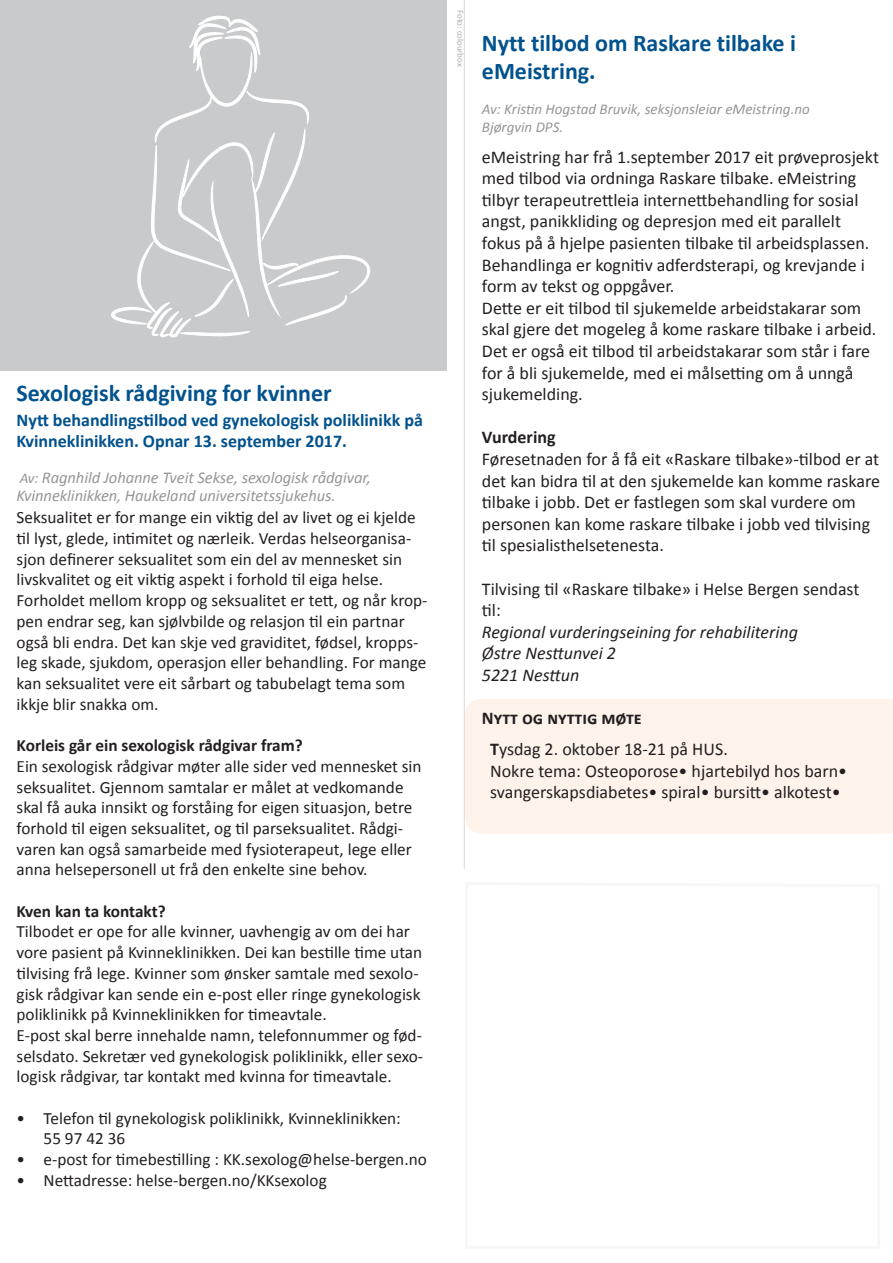
<style>
.page{position:relative;width:893px;height:1263px;background:#fff}
.page>*{position:absolute;margin:0;border:0;box-sizing:border-box;transform-origin:0 0}
.Heading_1_pko{font:700 24px/28.8px "Calibri";color:#01528d}
.t1{font:18px/21.6px "Calibri";color:#231f20}
.Subtitle_PKO{font:700 18px/21px "Calibri";color:#01528d}
.t2{font:italic 18px/21.6px "Calibri";color:#231f20}
.t3{font:700 18px "Calibri";color:#231f20}
.Subtitle_PKO-2{font:17.25px/20.7px "Calibri";color:#231f20}
.t4{font:700 17.25px "Calibri";color:#231f20}
.Av_signatur{font:italic 16.5px/18.3px "Calibri";letter-spacing:-.005em;color:#969696}
.Av_signatur-2{font:italic 15px/18px "Calibri";color:#969696}
.t5{font:300 9px "Calibri";color:#969696}
.s1{font-size:15px}
.s2{font-weight:700}
</style>
<div class="page">
<hr style="left:464px;top:0;width:1px;height:869px;background:#d9d9d9">
<div style="left:465px;top:699px;width:428px;height:135px;background:#fdf3eb"></div>
<div style="left:0;top:0;width:446px;height:370px;background:#c9cacc"></div>
<svg style="left:111px;top:16px;width:261px;height:322px;background:#cdcecf"></svg>
<p class="Heading_1_pko" style="left:17px;top:378px;width:317px">Sexologisk rådgiving for kvinner</p>
<p class="Subtitle_PKO" style="left:17px;top:410px;width:408px">Nytt behandlingstilbod ved gynekologisk poliklinikk på<br>Kvinneklinikken. Opnar 13. september 2017.</p>
<p class="Av_signatur" style="left:17px;top:468px;width:356px"><span class="s1">Av:</span> Ragnhild Johanne Tveit Sekse, sexologisk rådgivar,<br>Kvinneklinikken, Haukeland universitetssjukehus.</p>
<p class="Subtitle_PKO-2" style="left:17px;top:507px;width:401px">Seksualitet er for mange ein viktig del av livet og ei kjelde til lyst, glede, intimitet og nærleik. Verdas helseorganisa&shy;sjon definerer seksualitet som ein del av mennesket sin livskvalitet og eit viktig aspekt i forhold til eiga helse.</p>
<p class="Subtitle_PKO-2" style="left:17px;top:590px;width:412px">Forholdet mellom kropp og seksualitet er tett, og når krop&shy;pen endrar seg, kan sjølvbilde og relasjon til ein partnar også bli endra. Det kan skje ved graviditet, fødsel, kropps&shy;leg skade, sjukdom, operasjon eller behandling. For mange kan seksualitet vere eit sårbart og tabubelagt tema som ikkje blir snakka om.</p>
<p class="t4" style="left:17px;top:734px;width:288px">Korleis går ein sexologisk rådgivar fram?</p>
<p class="Subtitle_PKO-2" style="left:17px;top:756px;width:407px">Ein sexologisk rådgivar møter alle sider ved mennesket sin seksualitet. Gjennom samtalar er målet at vedkomande skal få auka innsikt og forståing for eigen situasjon, betre forhold til eigen seksualitet, og til parseksualitet. Rådgi&shy;varen kan også samarbeide med fysioterapeut, lege eller anna helsepersonell ut frå den enkelte sine behov.</p>
<p class="t4" style="left:17px;top:900px;width:151px">Kven kan ta kontakt?</p>
<p class="Subtitle_PKO-2" style="left:17px;top:921px;width:407px">Tilbodet er ope for alle kvinner, uavhengig av om dei har vore pasient på Kvinneklinikken. Dei kan bestille time utan tilvising frå lege. Kvinner som ønsker samtale med sexolo&shy;gisk rådgivar kan sende ein e-post eller ringe gynekologisk poliklinikk på Kvinneklinikken for timeavtale.</p>
<p class="Subtitle_PKO-2" style="left:17px;top:1025px;width:408px;text-align:justify">E-post skal berre innehalde namn, telefonnummer og fød&shy;selsdato. Sekretær ved gynekologisk poliklinikk, eller sexo&shy;logisk rådgivar, tar kontakt med kvinna for timeavtale.</p>
<p class="Subtitle_PKO-2" style="left:44px;top:1108px;width:359px;text-indent:-27px">• Telefon til gynekologisk poliklinikk, Kvinneklinikken:<br>55 97 42 36</p>
<p class="Subtitle_PKO-2" style="left:17px;top:1149px;width:412px">• e-post for timebestilling : KK.sexolog@helse-bergen.no</p>
<p class="Subtitle_PKO-2" style="left:17px;top:1170px;width:312px">• Nettadresse: helse-bergen.no/KKsexolog</p>
<p class="t5" style="left:466px;top:10px;width:58px;rotate:90deg">Foto: colourbox</p>
<p class="Heading_1_pko" style="left:482px;top:28px;width:316px">Nytt tilbod om Raskare tilbake i eMeistring.</p>
<p class="Av_signatur-2" style="left:482px;top:100px;width:329px">Av: Kristin Hogstad Bruvik, seksjonsleiar eMeistring.no<br>Bjørgvin DPS.</p>
<p class="t1" style="left:482px;top:146px;width:399px">eMeistring har frå 1.september 2017 eit prøveprosjekt med tilbod via ordninga Raskare tilbake. eMeistring tilbyr terapeutrettleia internettbehandling for sosial angst, panikkliding og depresjon med eit parallelt fokus på å hjelpe pasienten tilbake til arbeidsplassen.<br>Behandlinga er kognitiv adferdsterapi, og krevjande i form av tekst og oppgåver.</p>
<p class="t1" style="left:482px;top:297px;width:396px">Dette er eit tilbod til sjukemelde arbeidstakarar som skal gjere det mogeleg å kome raskare tilbake i arbeid.<br>Det er også eit tilbod til arbeidstakarar som står i fare for å bli sjukemelde, med ei målsetting om å unngå sjukemelding.</p>
<p class="t3" style="left:482px;top:426px;width:75px">Vurdering</p>
<p class="t1" style="left:482px;top:448px;width:400px">Føresetnaden for å få eit «Raskare tilbake»-tilbod er at det kan bidra til at den sjukemelde kan komme raskare tilbake i jobb. Det er fastlegen som skal vurdere om personen kan kome raskare tilbake i jobb ved tilvising til spesialisthelsetenesta.</p>
<p class="t1" style="left:482px;top:578px;width:379px">Tilvising til «Raskare tilbake» i Helse Bergen sendast til:</p>
<p class="t2" style="left:482px;top:620px;width:318px">Regional vurderingseining for rehabilitering<br>Østre Nesttunvei 2</p>
<p class="t2" style="left:482px;top:663px;width:99px">5221 Nesttun</p>
<p class="t3" style="left:482px;top:707px;width:162px">Nytt og nyttig møte</p>
<p class="t1" style="left:490px;top:738px;width:239px"><span class="s2">T</span>ysdag 2. oktober 18-21 på HUS.</p>
<p class="t1" style="left:490px;top:760px;width:358px">Nokre tema: Osteoporose• hjartebilyd hos barn• svangerskapsdiabetes• spiral• bursitt• alkotest•</p>
</div>
